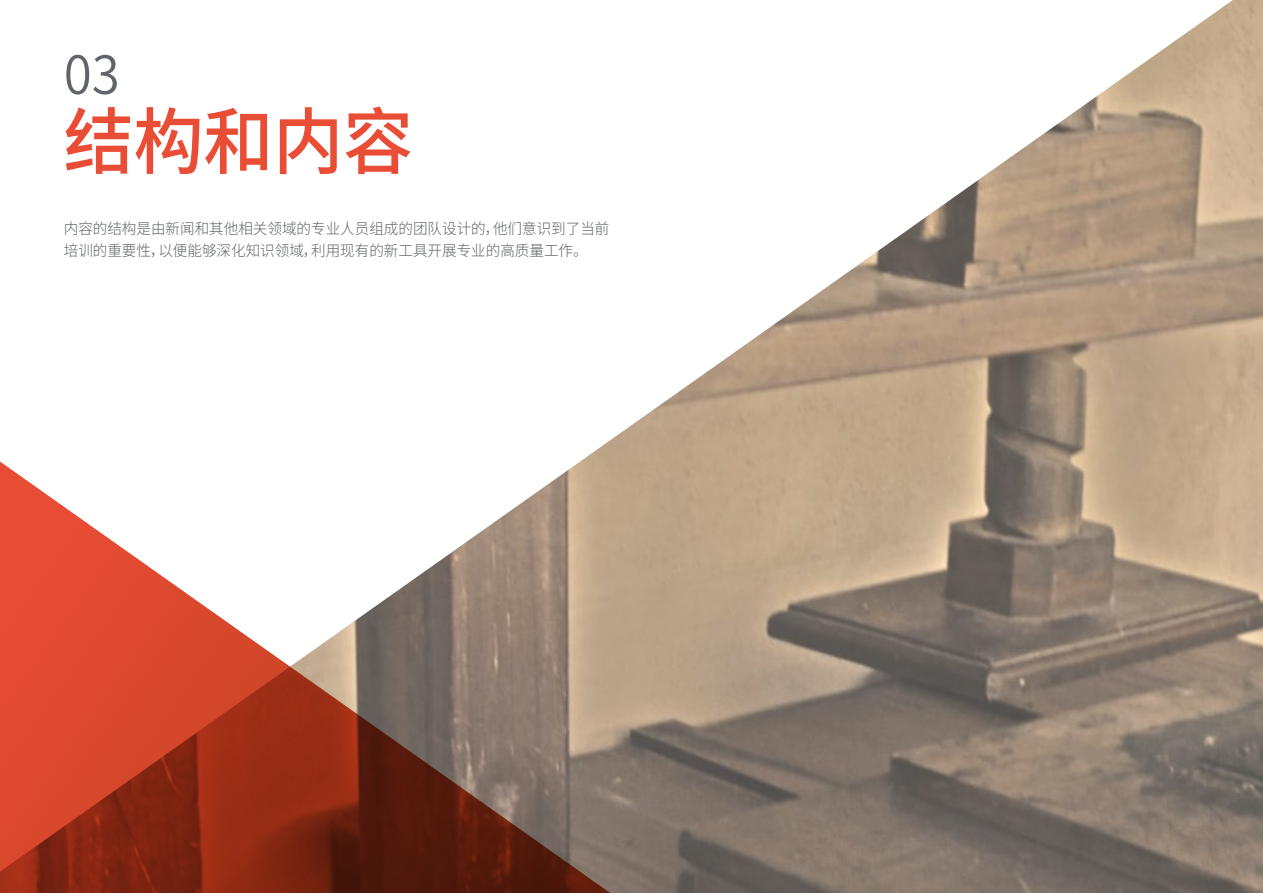
<style>
.page{position:relative;width:1263px;height:893px;background:#fff}
.page>*{position:absolute;margin:0;border:0;box-sizing:border-box;transform-origin:0 0}
.t1{font:500 72px "Source Han Sans CN";color:#e94d35}
.t2{font:52.5px "Source Han Sans CN";color:#61646a}
.t3{font:300 15px/22.5px "Source Han Sans CN";color:#61646a}
</style>
<div class="page">
<img style="left:602px;top:0;width:661px;height:893px">
<svg style="left:0;top:446px;width:640px;height:447px"></svg>
<h2 class="t2" style="left:64px;top:45px;width:57px">03</h2>
<h1 class="t1" style="left:64px;top:101px;width:351px">结构和内容</h1>
<p class="t3" style="left:64px;top:217px;width:547px">内容的结构是由新闻和其他相关领域的专业人员组成的团队设计的，他们意识到了当前培训的重要性，以便能够深化知识领域，利用现有的新工具开展专业的高质量工作。</p>
</div>
